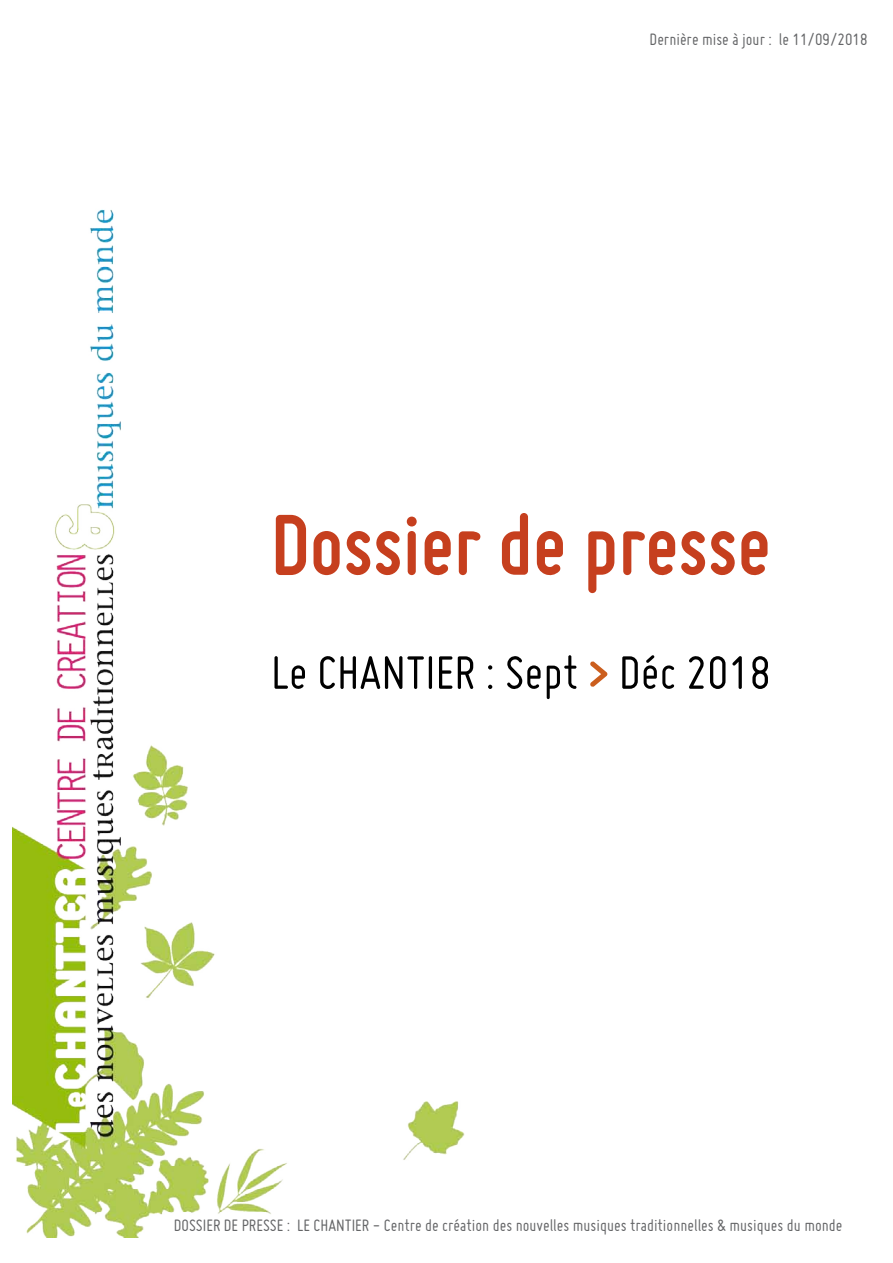
<style>
.page{position:relative;width:893px;height:1263px;background:#fff}
.page>*{position:absolute;margin:0;border:0;box-sizing:border-box;transform-origin:0 0}
.t1{font:700 90px "Miso";color:#c63f1e}
.t2{font:51px "Miso";color:#000}
.t3{font:18px "Miso";color:#646567}
.s1{font-weight:700;color:#cb5e1e}
</style>
<div class="page">
<img style="left:13px;top:209px;width:452px;height:1028px">
<p class="t3" style="left:650px;top:29px;width:219px">Dernière mise à jour : le 11/09/2018</p>
<h1 class="t1" style="left:271px;top:494px;width:501px">Dossier de presse</h1>
<h2 class="t2" style="left:271px;top:644px;width:501px">Le CHANTIER : Sept <span class="s1">&gt;</span> Déc 2018</h2>
<p class="t3" style="left:174px;top:1215px;width:670px">DOSSIER DE PRESSE : LE CHANTIER - Centre de création des nouvelles musiques traditionnelles &amp; musiques du monde</p>
</div>
